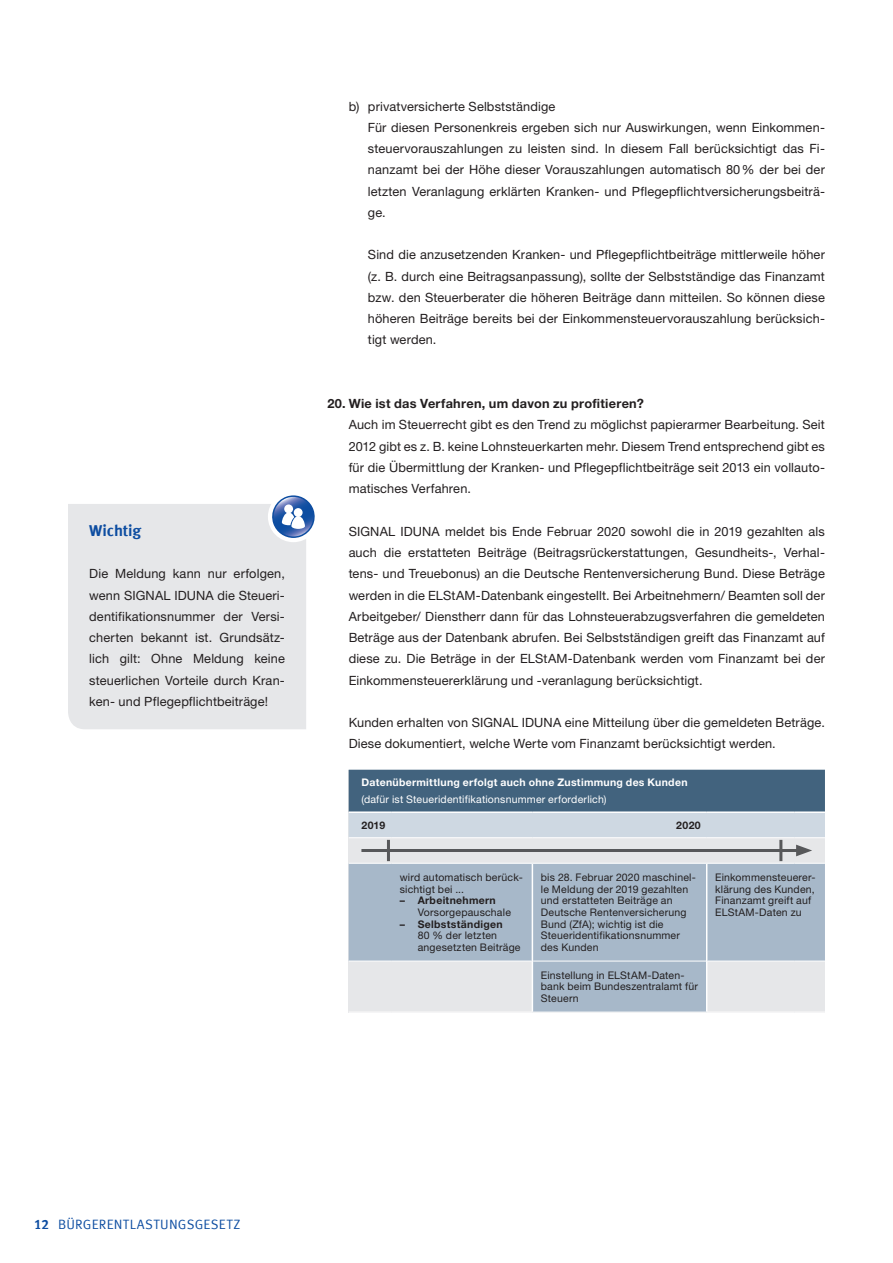
<style>
.page{position:relative;width:893px;height:1263px;background:#fff}
.page>*{position:absolute;margin:0;border:0;box-sizing:border-box;transform-origin:0 0}
.t1{font:700 15.75px "Meta Offc Pro";letter-spacing:-.01em;color:#0d4da1}
.t2{font:13.5px "Meta Offc Pro Norm";letter-spacing:.015em;color:#0d4da1}
.t3{font:12.75px/21.3px "Helvetica Neue LTW1 G";letter-spacing:.01em;color:#231f20;text-align:justify}
.t4{font:700 12.75px "Helvetica Neue LTW1 G";letter-spacing:.02em;color:#231f20}
.t5{font:10.5px/11.7px "Helvetica Neue LTW1 G";letter-spacing:.02em;color:#231f20}
.t6{font:700 10.5px "Helvetica Neue LTW1 G";letter-spacing:.03em;color:#fff}
.t7{font:10.5px "Helvetica Neue LTW1 G";letter-spacing:.02em;color:#fff}
.t8{font:700 10.5px "Helvetica Neue LTW1 G";letter-spacing:.03em;color:#231f20}
.s1{font-family:"Meta Offc Pro";font-weight:700}
</style>
<div class="page">
<div style="left:68px;top:504px;width:238px;height:225px;background:#e6e7e9"></div>
<div style="left:268px;top:491px;width:51px;height:51px;background:#fff;border-radius:50%"></div>
<svg style="left:269px;top:495px;width:46px;height:43px"></svg>
<svg style="left:349px;top:770px;width:476px;height:67px;background:#758ea2"></svg>
<div style="left:349px;top:838px;width:476px;height:25px;background:#e6e7e9"></div>
<svg style="left:349px;top:864px;width:476px;height:148px;background:#b5c2d0"></svg>
<hr style="left:349px;top:811px;width:42px;height:2px;background:#fff">
<hr style="left:391px;top:811px;width:141px;height:2px;background:#fff">
<hr style="left:532px;top:811px;width:175px;height:2px;background:#fff">
<hr style="left:707px;top:811px;width:87px;height:2px;background:#fff">
<hr style="left:794px;top:811px;width:31px;height:2px;background:#fff">
<hr style="left:349px;top:961px;width:42px;height:1px;background:#fff">
<hr style="left:391px;top:961px;width:141px;height:1px;background:#fff">
<hr style="left:533px;top:961px;width:173px;height:1px;background:#fff">
<hr style="left:707px;top:961px;width:87px;height:1px;background:#fff">
<hr style="left:794px;top:961px;width:31px;height:1px;background:#fff">
<hr style="left:532px;top:864px;width:1px;height:97px;background:#fff">
<hr style="left:706px;top:864px;width:1px;height:97px;background:#fff">
<hr style="left:532px;top:961px;width:1px;height:51px;background:#fff">
<hr style="left:706px;top:961px;width:1px;height:51px;background:#fff">
<hr style="left:361px;top:849px;width:441px;height:3px;background:#57585a">
<svg style="left:796px;top:845px;width:16px;height:11px"></svg>
<hr style="left:387px;top:840px;width:3px;height:21px;background:#57585a">
<hr style="left:779px;top:840px;width:3px;height:21px;background:#57585a">
<p class="t1" style="left:89px;top:518px;width:54px">Wichtig</p>
<p class="t3" style="left:89px;top:563px;width:197px">Die Meldung kann nur erfolgen, wenn SIGNAL IDUNA die Steueri&shy;dentifikationsnummer der Versi&shy;cherten bekannt ist. Grundsätz&shy;lich gilt: Ohne Meldung keine steuerlichen Vorteile durch Kran&shy;ken- und Pflegepflichtbeiträge!</p>
<p class="t3" style="left:368px;top:95px;width:458px;text-align:left;text-indent:-19px">b) privatversicherte Selbstständige<br>Für diesen Personenkreis ergeben sich nur Auswirkungen, wenn Einkommen&shy;steuervorauszahlungen zu leisten sind. In diesem Fall berücksichtigt das Fi&shy;nanzamt bei der Höhe dieser Vorauszahlungen automatisch 80% der bei der letzten Veranlagung erklärten Kranken- und Pflegepflichtversicherungsbeiträ&shy;ge.</p>
<p class="t3" style="left:368px;top:244px;width:458px">Sind die anzusetzenden Kranken- und Pflegepflichtbeiträge mittlerweile höher (z. B. durch eine Beitragsanpassung), sollte der Selbstständige das Finanzamt bzw. den Steuerberater die höheren Beiträge dann mitteilen. So können diese höheren Beiträge bereits bei der Einkommensteuervorauszahlung berücksich&shy;tigt werden.</p>
<p class="t4" style="left:327px;top:396px;width:318px">20. Wie ist das Verfahren, um davon zu profitieren?</p>
<p class="t3" style="left:349px;top:414px;width:478px">Auch im Steuerrecht gibt es den Trend zu möglichst papierarmer Bearbeitung. Seit 2012 gibt es z. B. keine Lohnsteuerkarten mehr. Diesem Trend entsprechend gibt es für die Übermittlung der Kranken- und Pflegepflichtbeiträge seit 2013 ein vollauto&shy;matisches Verfahren.</p>
<p class="t3" style="left:349px;top:520px;width:478px">SIGNAL IDUNA meldet bis Ende Februar 2020 sowohl die in 2019 gezahlten als auch die erstatteten Beiträge (Beitragsrückerstattungen, Gesundheits-, Verhal&shy;tens- und Treuebonus) an die Deutsche Rentenversicherung Bund. Diese Beträge werden in die ELStAM-Datenbank eingestellt. Bei Arbeitnehmern/ Beamten soll der Arbeitgeber/ Dienstherr dann für das Lohnsteuerabzugsverfahren die gemeldeten Beträge aus der Datenbank abrufen. Bei Selbstständigen greift das Finanzamt auf diese zu. Die Beträge in der ELStAM-Datenbank werden vom Finanzamt bei der Einkommensteuererklärung und -veranlagung berücksichtigt.</p>
<p class="t3" style="left:349px;top:712px;width:478px">Kunden erhalten von SIGNAL IDUNA eine Mitteilung über die gemeldeten Beträge.<br>Diese dokumentiert, welche Werte vom Finanzamt berücksichtigt werden.</p>
<p class="t6" style="left:361px;top:776px;width:328px">Datenübermittlung erfolgt auch ohne Zustimmung des Kunden</p>
<p class="t7" style="left:361px;top:793px;width:247px">(dafür ist Steueridentifikationsnummer erforderlich)</p>
<p class="t8" style="left:361px;top:819px;width:25px">2019</p>
<p class="t8" style="left:676px;top:819px;width:26px">2020</p>
<p class="t5" style="left:400px;top:871px;width:125px">wird automatisch berück&shy;sichtigt bei ...</p>
<p class="t8" style="left:400px;top:894px;width:98px">– Arbeitnehmern</p>
<p class="t5" style="left:418px;top:906px;width:95px">Vorsorgepauschale</p>
<p class="t8" style="left:400px;top:917px;width:104px">– Selbstständigen</p>
<p class="t5" style="left:418px;top:930px;width:104px">80 % der letzten angesetzten Beiträge</p>
<p class="t5" style="left:541px;top:871px;width:157px">bis 28. Februar 2020 maschinel&shy;le Meldung der 2019 gezahlten und erstatteten Beiträge an<br>Deutsche Rentenversicherung<br>Bund (ZfA); wichtig ist die<br>Steueridentifikationsnummer des Kunden</p>
<p class="t5" style="left:715px;top:871px;width:102px">Einkommensteuerer&shy;klärung des Kunden,<br>Finanzamt greift auf<br>ELStAM-Daten zu</p>
<p class="t5" style="left:541px;top:969px;width:159px">Einstellung in ELStAM-Daten&shy;bank beim Bundeszentralamt für<br>Steuern</p>
<p class="t2" style="left:34px;top:1214px;width:208px"><span class="s1">12</span> BÜRGERENTLASTUNGSGESETZ</p>
</div>
